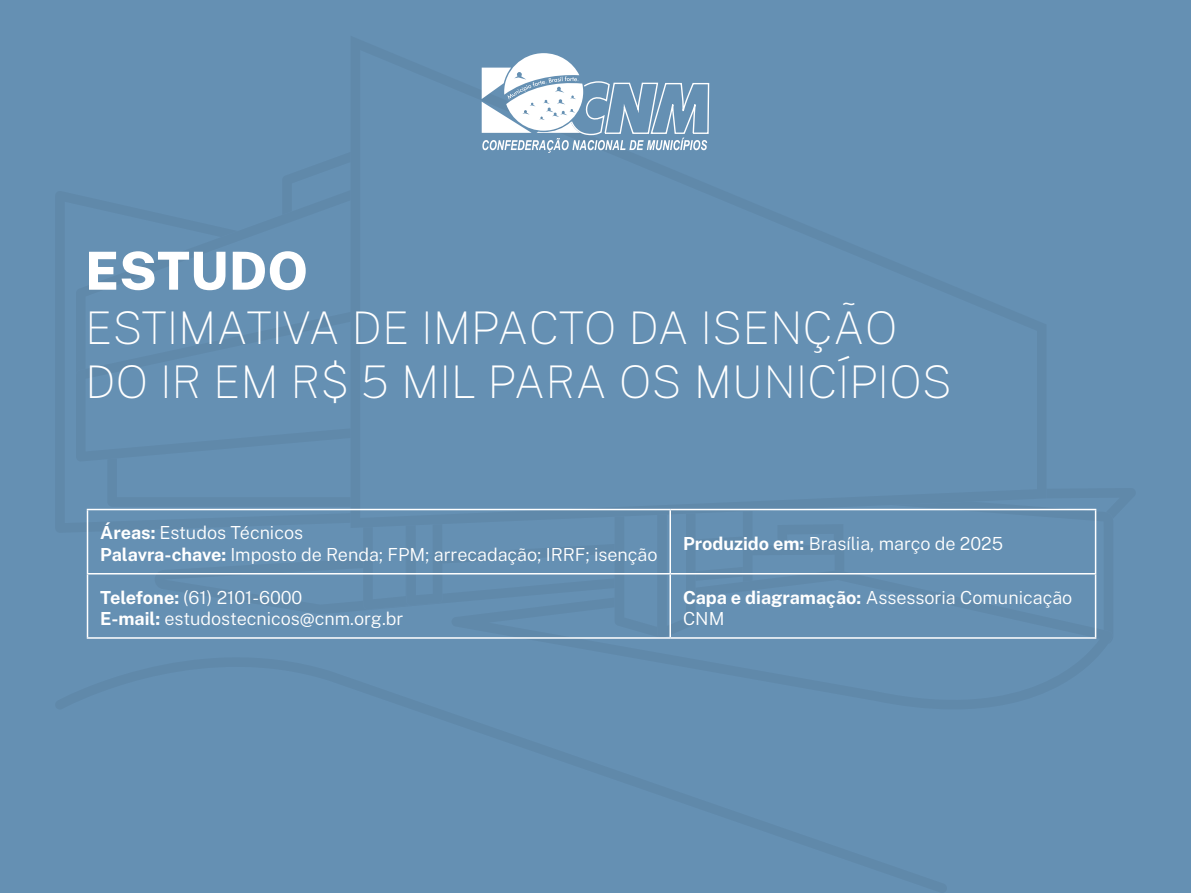
<style>
.page{position:relative;width:1191px;height:893px;background:#fff}
.page>*{position:absolute;margin:0;border:0;box-sizing:border-box;transform-origin:0 0}
.t1{font:800 52.5px "Public Sans";color:#fff}
.t2{font:100 45px/54px "Public Sans";color:#fff}
.t3{font:300 18px/21.6px "Public Sans";color:#fff}
.s1{font-weight:700}
</style>
<div class="page">
<div style="left:0;top:1px;width:1191px;height:892px;background:#6590b3"></div>
<svg style="left:1046px;top:508px;width:51px;height:62px"></svg>
<svg style="left:86px;top:508px;width:758px;height:120px"></svg>
<svg style="left:350px;top:67px;width:696px;height:461px"></svg>
<svg style="left:482px;top:53px;width:227px;height:100px"></svg>
<hr style="left:87px;top:509px;width:583px;height:1px;background:#fff">
<hr style="left:87px;top:510px;width:1px;height:63px;background:#fff">
<hr style="left:670px;top:509px;width:426px;height:1px;background:#fff">
<hr style="left:669px;top:510px;width:2px;height:63px;background:#fff">
<hr style="left:1094px;top:510px;width:2px;height:63px;background:#fff">
<hr style="left:87px;top:573px;width:583px;height:1px;background:#fff">
<hr style="left:87px;top:574px;width:1px;height:63px;background:#fff">
<hr style="left:670px;top:573px;width:426px;height:1px;background:#fff">
<hr style="left:669px;top:574px;width:2px;height:63px;background:#fff">
<hr style="left:1094px;top:574px;width:2px;height:63px;background:#fff">
<hr style="left:87px;top:637px;width:583px;height:2px;background:#fff">
<hr style="left:670px;top:637px;width:426px;height:2px;background:#fff">
<h1 class="t1" style="left:85px;top:238px;width:225px">ESTUDO</h1>
<h2 class="t2" style="left:85px;top:300px;width:868px">ESTIMATIVA DE IMPACTO DA ISENÇÃO<br>DO IR EM R$ 5 MIL PARA OS MUNICÍPIOS</h2>
<p class="t3" style="left:100px;top:521px;width:559px"><span class="s1">Áreas:</span> Estudos Técnicos<br><span class="s1">Palavra-chave:</span> Imposto de Renda; FPM; arrecadação; IRRF; isenção</p>
<p class="t3" style="left:683px;top:532px;width:322px"><span class="s1">Produzido em:</span> Brasília, março de 2025</p>
<p class="t3" style="left:100px;top:585px;width:305px"><span class="s1">Telefone:</span> (61) 2101-6000<br><span class="s1">E-mail:</span> estudostecnicos@cnm.org.br</p>
<p class="t3" style="left:683px;top:585px;width:391px"><span class="s1">Capa e diagramação:</span> Assessoria Comunicação<br>CNM</p>
</div>
